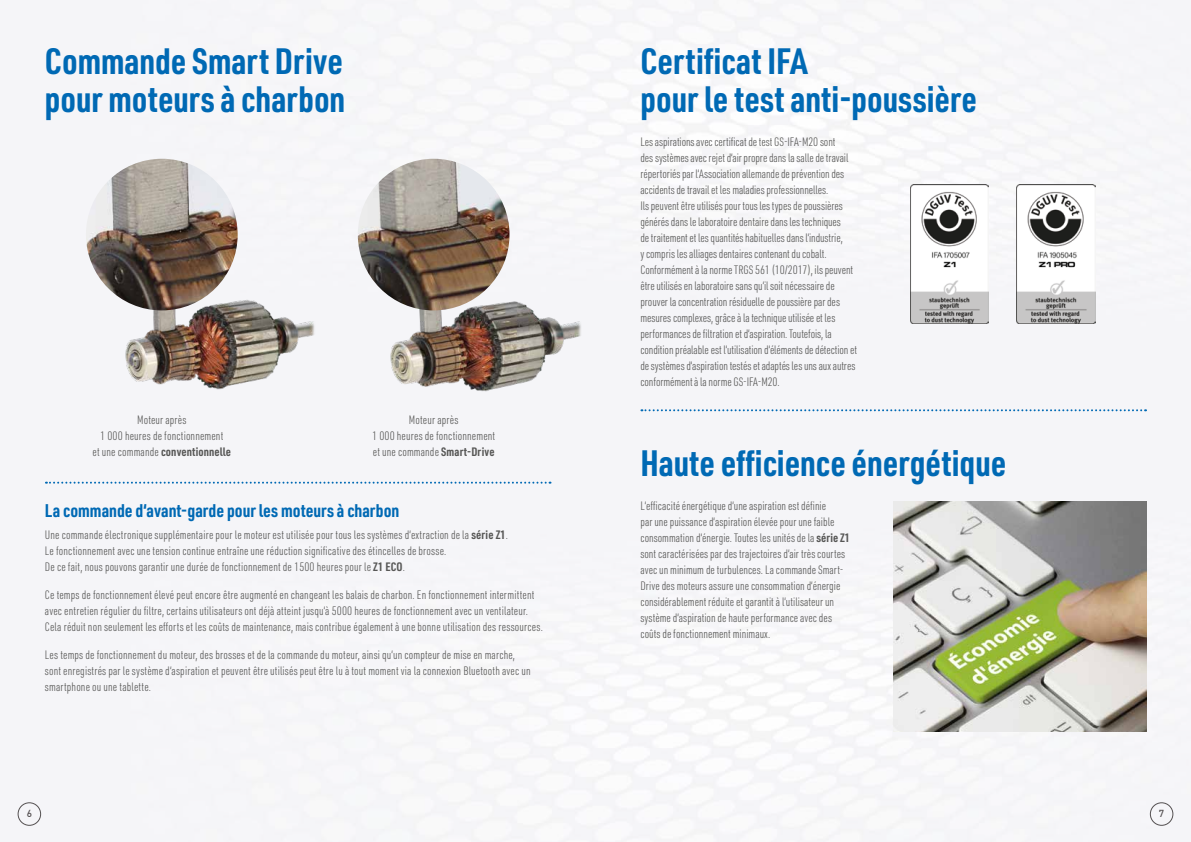
<style>
.page{position:relative;width:1191px;height:842px;background:#fff}
.page>*{position:absolute;margin:0;border:0;box-sizing:border-box;transform-origin:0 0}
.t1{font:700 36px/38px "URWDIN Cond";color:#0069b4}
.t2{font:700 18px "URWDIN Cond";color:#0069b4}
.t3{font:300 12px/16px "URWDIN Cond";letter-spacing:.005em;color:#575756}
.t4{font:500 10px "DIN";color:#545051}
.s1{font-weight:700}
</style>
<div class="page">
<div style="left:17px;top:0;width:1174px;height:842px;background:#f5f5f8"></div>
<div style="left:18px;top:802px;width:23px;height:24px;border:1px solid #545051;border-radius:50%"></div>
<div style="left:1150px;top:802px;width:23px;height:24px;border:1px solid #545051;border-radius:50%"></div>
<img style="left:379px;top:264px;width:228px;height:133px">
<img style="left:114px;top:262px;width:228px;height:133px">
<img style="left:358px;top:159px;width:151px;height:151px;border-radius:76px">
<img style="left:86px;top:159px;width:152px;height:151px;border-radius:76px">
<svg style="left:46px;top:482px;width:504px;height:2px"></svg>
<img style="left:910px;top:184px;width:78px;height:139px">
<img style="left:1016px;top:184px;width:79px;height:139px">
<svg style="left:641px;top:409px;width:505px;height:2px"></svg>
<img style="left:893px;top:502px;width:253px;height:230px">
<h1 class="t1" style="left:45px;top:40px;width:302px">Commande Smart Drive pour moteurs à charbon</h1>
<p class="t3" style="left:93px;top:412px;width:140px;text-align:center">Moteur après<br>1 000 heures de fonctionnement<br>et une commande <span class="s1">conventionnelle</span></p>
<p class="t3" style="left:372px;top:412px;width:125px;text-align:center">Moteur après<br>1 000 heures de fonctionnement et une commande <span class="s1">Smart-Drive</span></p>
<h2 class="t2" style="left:45px;top:499px;width:356px">La commande d‘avant-garde pour les moteurs à charbon</h2>
<p class="t3" style="left:45px;top:527px;width:464px">Une commande électronique supplémentaire pour le moteur est utilisée pour tous les systèmes d‘extraction de la <span class="s1">série Z1</span>.<br>Le fonctionnement avec une tension continue entraîne une réduction significative des étincelles de brosse.<br>De ce fait, nous pouvons garantir une durée de fonctionnement de 1500 heures pour le <span class="s1">Z1 ECO</span>.</p>
<p class="t3" style="left:45px;top:587px;width:499px">Ce temps de fonctionnement élevé peut encore être augmenté en changeant les balais de charbon. En fonctionnement intermittent avec entretien régulier du filtre, certains utilisateurs ont déjà atteint jusqu‘à 5000 heures de fonctionnement avec un ventilateur.<br>Cela réduit non seulement les efforts et les coûts de maintenance, mais contribue également à une bonne utilisation des ressources.</p>
<p class="t3" style="left:45px;top:647px;width:487px">Les temps de fonctionnement du moteur, des brosses et de la commande du moteur, ainsi qu‘un compteur de mise en marche, sont enregistrés par le système d‘aspiration et peuvent être utilisés peut être lu à tout moment via la connexion Bluetooth avec un smartphone ou une tablette.</p>
<h1 class="t1" style="left:640px;top:40px;width:338px">Certificat IFA<br>pour le test anti-poussière</h1>
<p class="t3" style="left:640px;top:133px;width:218px">Les aspirations avec certificat de test GS-IFA-M20 sont<br>des systèmes avec rejet d‘air propre dans la salle de travail répertoriés par l‘Association allemande de prévention des accidents de travail et les maladies professionnelles.<br>Ils peuvent être utilisés pour tous les types de poussières générés dans le laboratoire dentaire dans les techniques<br>de traitement et les quantités habituelles dans l‘industrie,<br>y compris les alliages dentaires contenant du cobalt.<br>Conformément à la norme TRGS 561 (10/2017), ils peuvent être utilisés en laboratoire sans qu‘il soit nécessaire de prouver la concentration résiduelle de poussière par des mesures complexes, grâce à la technique utilisée et les performances de filtration et d‘aspiration. Toutefois, la condition préalable est l‘utilisation d‘éléments de détection et de systèmes d‘aspiration testés et adaptés les uns aux autres conformément à la norme GS-IFA-M20.</p>
<h1 class="t1" style="left:640px;top:443px;width:367px">Haute efficience énergétique</h1>
<p class="t3" style="left:640px;top:498px;width:211px">L‘efficacité énergétique d‘une aspiration est définie<br>par une puissance d‘aspiration élevée pour une faible consommation d‘énergie. Toutes les unités de la <span class="s1">série Z1 </span>sont caractérisées par des trajectoires d‘air très courtes avec un minimum de turbulences. La commande Smart-Drive des moteurs assure une consommation d‘énergie considérablement réduite et garantit à l‘utilisateur un système d‘aspiration de haute performance avec des coûts de fonctionnement minimaux.</p>
<p class="t4" style="left:27px;top:807px;width:7px">6</p>
<p class="t4" style="left:1159px;top:807px;width:7px">7</p>
</div>
